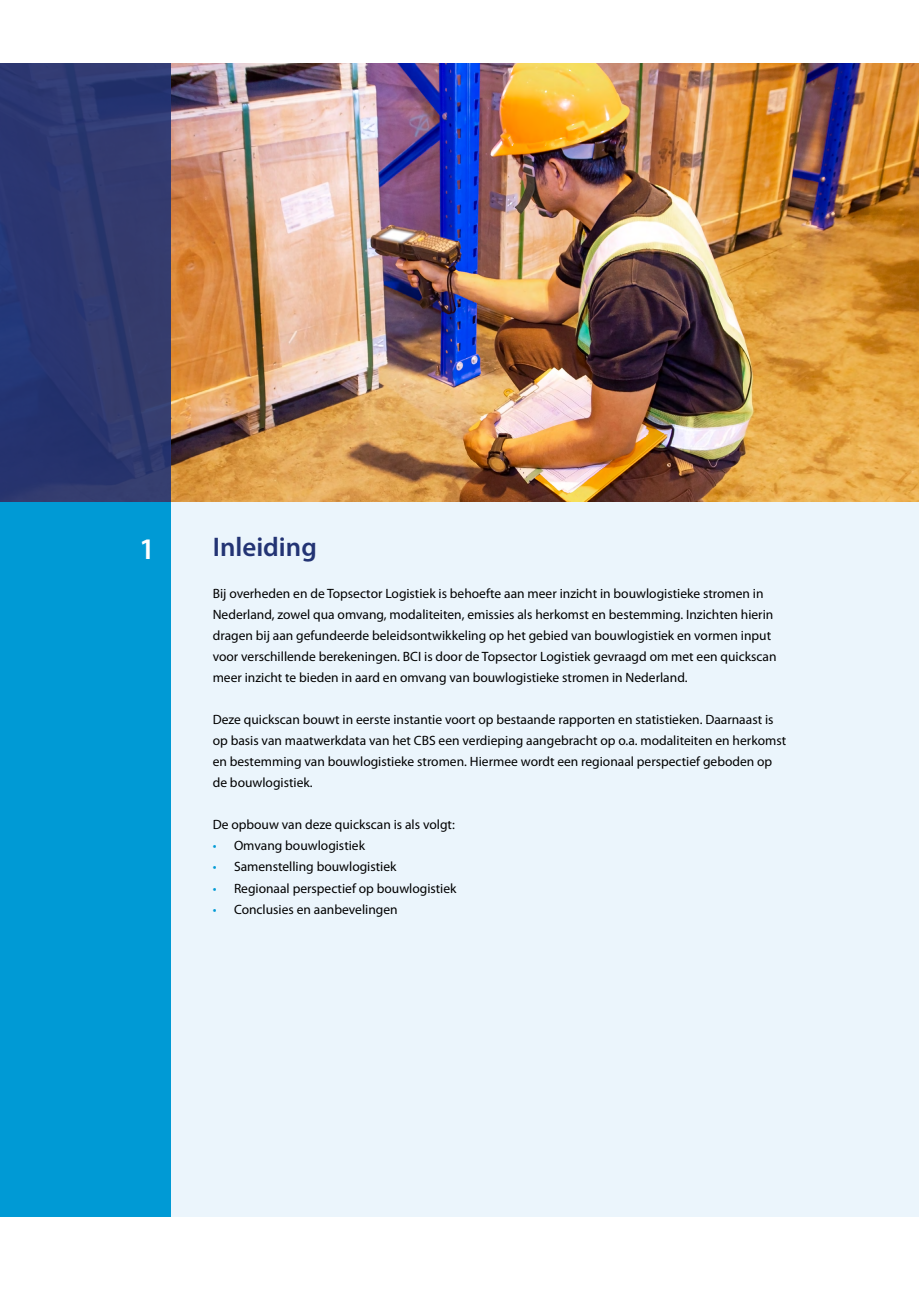
<style>
.page{position:relative;width:919px;height:1289px;background:#fff}
.page>*{position:absolute;margin:0;border:0;box-sizing:border-box;transform-origin:0 0}
.t1{font:600 30px "Myriad Pro";color:#fff}
.t2{font:600 27px "Myriad Pro";color:#233474}
.t3{font:13.5px/21px "Myriad Pro";color:#000}
.s1{color:#009ad5}
</style>
<div class="page">
<div style="left:0;top:64px;width:918px;height:1152px;background:#ebf5fc"></div>
<hr style="left:213px;top:63px;width:608px;height:1px;background:#a29fc3">
<img style="left:170px;top:64px;width:748px;height:438px">
<div style="left:0;top:502px;width:170px;height:714px;background:#009ad5"></div>
<div style="left:0;top:64px;width:170px;height:438px;background:#2c386f"></div>
<h1 class="t1" style="left:139px;top:529px;width:18px">1</h1>
<h2 class="t2" style="left:213px;top:530px;width:106px">Inleiding</h2>
<p class="t3" style="left:213px;top:583px;width:565px">Bij overheden en de Topsector Logistiek is behoefte aan meer inzicht in bouwlogistieke stromen in Nederland, zowel qua omvang, modaliteiten, emissies als herkomst en bestemming. Inzichten hierin dragen bij aan gefundeerde beleidsontwikkeling op het gebied van bouwlogistiek en vormen input voor verschillende berekeningen. BCI is door de Topsector Logistiek gevraagd om met een quickscan meer inzicht te bieden in aard en omvang van bouwlogistieke stromen in Nederland.</p>
<p class="t3" style="left:213px;top:709px;width:575px">Deze quickscan bouwt in eerste instantie voort op bestaande rapporten en statistieken. Daarnaast is op basis van maatwerkdata van het CBS een verdieping aangebracht op o.a. modaliteiten en herkomst en bestemming van bouwlogistieke stromen. Hiermee wordt een regionaal perspectief geboden op de bouwlogistiek.</p>
<p class="t3" style="left:213px;top:814px;width:243px">De opbouw van deze quickscan is als volgt:</p>
<p class="t3" style="left:213px;top:835px;width:154px"><span class="s1">•</span> Omvang bouwlogistiek</p>
<p class="t3" style="left:213px;top:856px;width:185px"><span class="s1">•</span> Samenstelling bouwlogistiek</p>
<p class="t3" style="left:213px;top:877px;width:245px"><span class="s1">•</span> Regionaal perspectief op bouwlogistiek</p>
<p class="t3" style="left:213px;top:898px;width:186px"><span class="s1">•</span> Conclusies en aanbevelingen</p>
</div>
